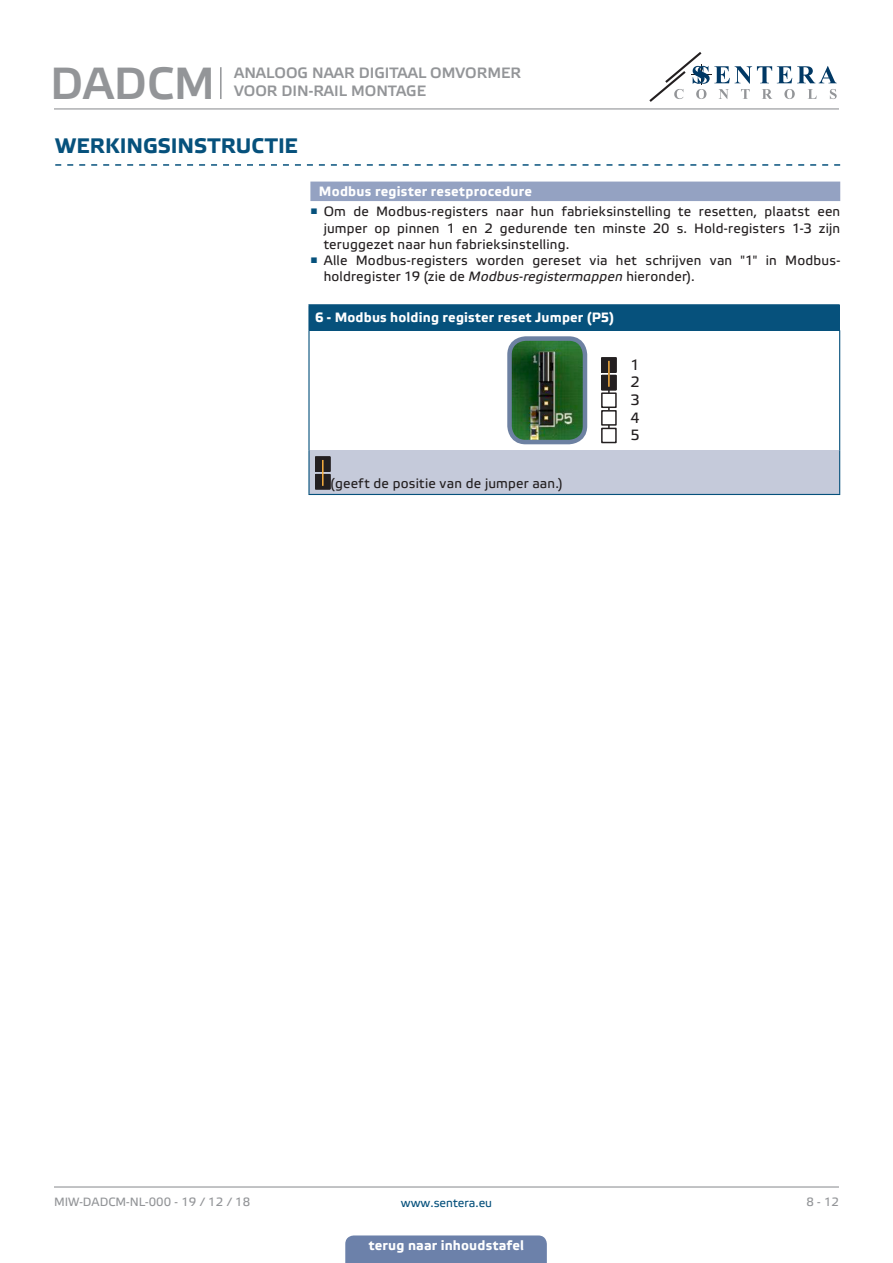
<style>
.page{position:relative;width:893px;height:1263px;background:#fff}
.page>*{position:absolute;margin:0;border:0;box-sizing:border-box;transform-origin:0 0}
.t1{font:45px "Etelka Medium Pro";color:#939598}
.t2{font:700 21px "Etelka Text Pro";color:#06517c}
.t3{font:15px "Etelka Medium Pro";color:#939598}
.t4{font:14.85px "Etelka Text Pro";color:#231f20}
.table_text{font:13.5px/16.2px "Etelka Text Pro";letter-spacing:.015em;color:#231f20;text-align:justify}
.table_text-2{font:700 13.5px "Etelka Text Pro";letter-spacing:.01em;color:#fff}
.Number-roman{font:700 13.5px "Etelka Text Pro";letter-spacing:.02em;color:#fff}
.t5{font:12px "Etelka Text Pro";color:#939598}
.t6{font:12px "Etelka Text Pro";color:#06517c}
.s1{font-style:italic}
</style>
<div class="page">
<hr style="left:54px;top:108px;width:785px;height:1px;background:#939598">
<hr style="left:54px;top:1186px;width:785px;height:1px;background:#939598">
<svg style="left:649px;top:52px;width:188px;height:50px"></svg>
<div style="left:345px;top:1235px;width:202px;height:28px;background:#6c81aa"></div>
<svg style="left:55px;top:164px;width:785px;height:2px"></svg>
<div style="left:310px;top:182px;width:530px;height:19px;background:#94a2c2"></div>
<div style="left:309px;top:305px;width:531px;height:25px;background:#06517c"></div>
<div style="left:309px;top:450px;width:531px;height:44px;background:#c5cada"></div>
<hr style="left:839px;top:330px;width:1px;height:120px;background:#06517c">
<hr style="left:839px;top:450px;width:1px;height:44px;background:#06517c">
<hr style="left:308px;top:304px;width:532px;height:1px;background:#06517c">
<hr style="left:308px;top:305px;width:2px;height:25px;background:#06517c">
<hr style="left:308px;top:330px;width:2px;height:120px;background:#06517c">
<hr style="left:308px;top:450px;width:2px;height:44px;background:#06517c">
<hr style="left:308px;top:494px;width:532px;height:1px;background:#06517c">
<img style="left:512px;top:341px;width:73px;height:101px">
<div style="left:507px;top:336px;width:80px;height:108px;border:4px solid #6d81a2;border-radius:16px"></div>
<hr style="left:608px;top:365px;width:2px;height:69px;background:#231f20">
<div style="left:602px;top:393px;width:14px;height:14px;background:#fff"></div>
<div style="left:601px;top:392px;width:16px;height:16px;border:1px solid #231f20"></div>
<div style="left:602px;top:411px;width:14px;height:14px;background:#fff"></div>
<div style="left:601px;top:410px;width:16px;height:16px;border:1px solid #231f20"></div>
<div style="left:602px;top:428px;width:14px;height:14px;background:#fff"></div>
<div style="left:601px;top:428px;width:16px;height:15px;border:1px solid #231f20"></div>
<div style="left:602px;top:358px;width:14px;height:14px;background:#231f20"></div>
<div style="left:601px;top:357px;width:16px;height:16px;border:1px solid #231f20"></div>
<div style="left:602px;top:376px;width:14px;height:14px;background:#231f20"></div>
<div style="left:601px;top:375px;width:16px;height:15px;border:1px solid #231f20"></div>
<hr style="left:608px;top:361px;width:2px;height:26px;background:#fbb03f">
<div style="left:316px;top:457px;width:14px;height:14px;background:#231f20"></div>
<div style="left:315px;top:456px;width:16px;height:16px;border:1px solid #231f20"></div>
<div style="left:316px;top:475px;width:14px;height:14px;background:#231f20"></div>
<div style="left:315px;top:474px;width:16px;height:15px;border:1px solid #231f20"></div>
<hr style="left:322px;top:460px;width:2px;height:26px;background:#fbb03f">
<hr style="left:220px;top:67px;width:2px;height:32px;background:#939598">
<h1 class="t1" style="left:50px;top:59px;width:166px">DADCM</h1>
<p class="t3" style="left:234px;top:65px;width:288px">ANALOOG NAAR DIGITAAL OMVORMER</p>
<p class="t3" style="left:234px;top:83px;width:193px">VOOR DIN-RAIL MONTAGE</p>
<p class="t2" style="left:55px;top:134px;width:244px">WERKINGSINSTRUCTIE</p>
<p class="Number-roman" style="left:319px;top:184px;width:215px">Modbus register resetprocedure</p>
<p class="table_text" style="left:324px;top:204px;width:518px;text-indent:-13px"><sup>■</sup> Om de Modbus-registers naar hun fabrieksinstelling te resetten, plaatst een jumper op pinnen 1 en 2 gedurende ten minste 20 s. Hold-registers 1-3 zijn teruggezet naar hun fabrieksinstelling.</p>
<p class="table_text" style="left:324px;top:253px;width:518px;text-indent:-13px"><sup>■</sup> Alle Modbus-registers worden gereset via het schrijven van "1" in Modbus&shy;holdregister 19 (zie de <span class="s1">Modbus-registermappen</span> hieronder).</p>
<p class="table_text-2" style="left:315px;top:310px;width:301px">6 - Modbus holding register reset Jumper (P5)</p>
<p class="t4" style="left:630px;top:357px;width:11px">1</p>
<p class="t4" style="left:630px;top:374px;width:11px">2</p>
<p class="t4" style="left:630px;top:392px;width:11px">3</p>
<p class="t4" style="left:630px;top:410px;width:11px">4</p>
<p class="t4" style="left:630px;top:427px;width:11px">5</p>
<p class="table_text" style="left:331px;top:476px;width:234px">(geeft de positie van de jumper aan.)</p>
<p class="t5" style="left:54px;top:1195px;width:198px">MIW-DADCM-NL-000 - 19 / 12 / 18</p>
<p class="t6" style="left:401px;top:1196px;width:93px">www.sentera.eu</p>
<p class="t5" style="left:806px;top:1195px;width:34px">8 - 12</p>
<p class="table_text-2" style="left:369px;top:1238px;width:157px">terug naar inhoudstafel</p>
</div>
